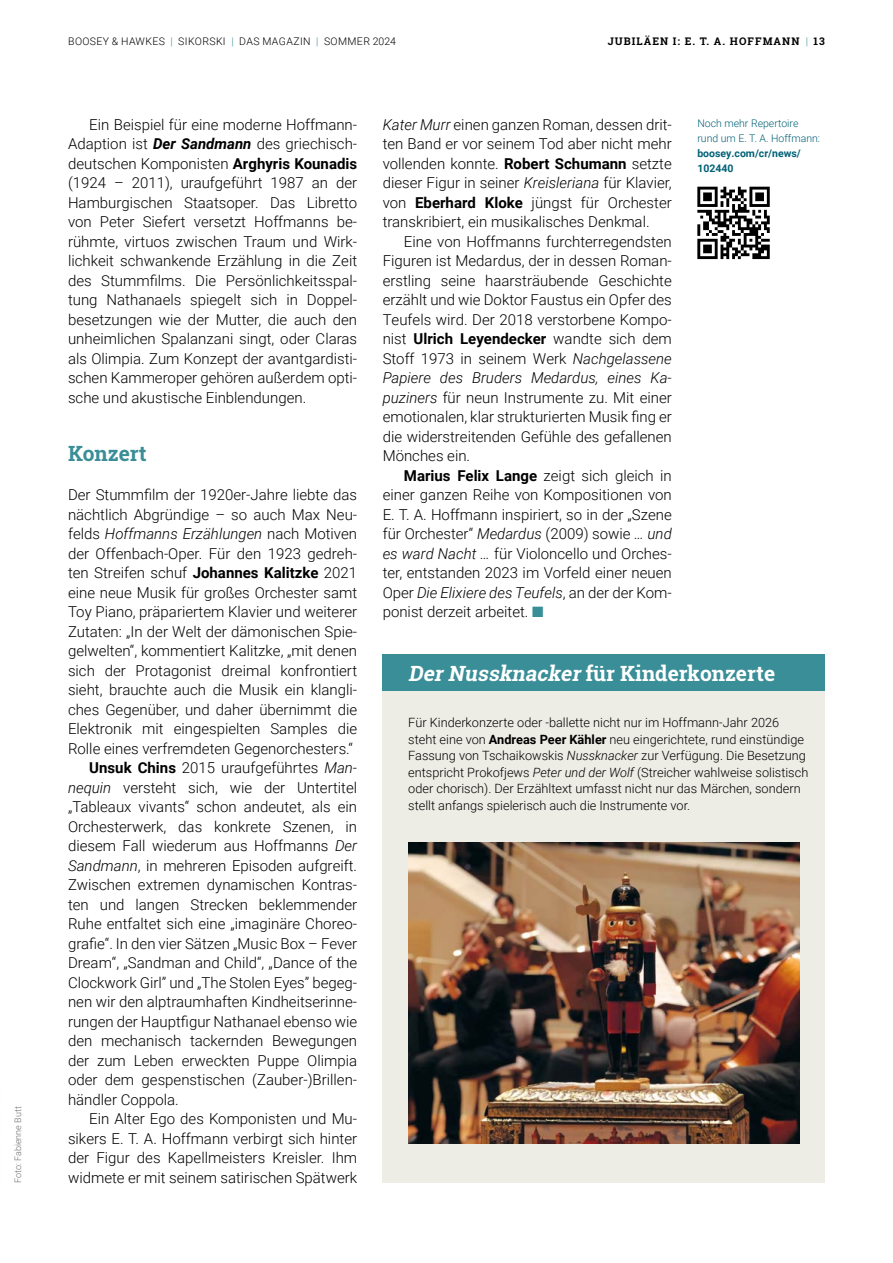
<style>
.page{position:relative;width:893px;height:1263px;background:#fff}
.page>*{position:absolute;margin:0;border:0;box-sizing:border-box;transform-origin:0 0}
.t1{font:700 21px "Roboto Slab";color:#fff}
.t2{font:700 21px "Roboto Slab";color:#3a8e97}
.t3{font:300 15px/19.5px "Roboto";color:#000;text-align:justify}
.t4{font:italic 300 15px "Roboto";color:#000}
.t5{font:300 12.75px/16.5px "Roboto";color:#000}
.t6{font:300 10.5px "Roboto";letter-spacing:.035em;color:#000}
.t7{font:300 10.5px/15px "Roboto";color:#006176}
.t8{font:700 10.5px "Roboto Slab";letter-spacing:.1em;color:#000}
.t9{font:700 10.5px/15px "Roboto";color:#006176}
.t10{font:300 9px "Roboto";color:#706f6f}
.s1{color:#3a8e97}
.s2{font-family:"Roboto";font-weight:300;color:#3a8e97}
.s3{font-weight:700;font-style:italic}
.s4{font-weight:700}
.s5{font-style:normal}
.s6{font-style:italic}
</style>
<div class="page">
<div style="left:383px;top:655px;width:442px;height:528px;background:#edece5"></div>
<div style="left:383px;top:655px;width:442px;height:36px;background:#3a8e97"></div>
<img style="left:408px;top:842px;width:391px;height:302px">
<hr style="left:0;top:1078px;width:2px;height:118px;background:#000">
<svg style="left:697px;top:187px;width:73px;height:72px"></svg>
<p class="t10" style="left:12px;top:1183px;width:78px;rotate:-90deg">Foto: Fabienne Butt</p>
<p class="t6" style="left:68px;top:34px;width:329px">BOOSEY &amp; HAWKES <span class="s1">|</span> SIKORSKI <span class="s1">|</span> DAS MAGAZIN <span class="s1">|</span> SOMMER 2024</p>
<p class="t8" style="left:608px;top:34px;width:219px">JUBILÄEN I: E. T. A. HOFFMANN <span class="s2">|</span> 13</p>
<p class="t3" style="left:68px;top:114px;width:291px;text-indent:21px">Ein Beispiel für eine moderne Hoffmann-Adaption ist <span class="s3">Der Sandmann</span> des griechisch&shy;deutschen Komponisten <span class="s4">Arghyris Kounadis </span>(1924 – 2011), uraufgeführt 1987 an der Hamburgischen Staatsoper. Das Libretto von Peter Siefert versetzt Hoffmanns be&shy;rühmte, virtuos zwischen Traum und Wirk&shy;lichkeit schwankende Erzählung in die Zeit des Stummfilms. Die Persönlichkeitsspal&shy;tung Nathanaels spiegelt sich in Doppel&shy;besetzungen wie der Mutter, die auch den unheimlichen Spalanzani singt, oder Claras als Olimpia. Zum Konzept der avantgardisti&shy;schen Kammeroper gehören außerdem opti&shy;sche und akustische Einblendungen.</p>
<h1 class="t2" style="left:68px;top:439px;width:80px">Konzert</h1>
<p class="t3" style="left:68px;top:485px;width:291px">Der Stummfilm der 1920er-Jahre liebte das</p>
<p class="t3" style="left:68px;top:504px;width:291px">nächtlich Abgründige – so auch Max Neu-</p>
<p class="t4" style="left:68px;top:523px;width:291px"><span class="s5">felds</span> Hoffmanns Erzählungen <span class="s5">nach Motiven</span></p>
<p class="t3" style="left:68px;top:543px;width:291px">der Offenbach-Oper. Für den 1923 gedreh-</p>
<p class="t3" style="left:68px;top:563px;width:291px">ten Streifen schuf <span class="s4">Johannes Kalitzke</span> 2021</p>
<p class="t3" style="left:68px;top:582px;width:291px">eine neue Musik für großes Orchester samt</p>
<p class="t3" style="left:68px;top:602px;width:291px">Toy Piano, präpariertem Klavier und weiterer</p>
<p class="t3" style="left:68px;top:621px;width:291px">Zutaten: „In der Welt der dämonischen Spie-</p>
<p class="t3" style="left:68px;top:641px;width:291px">gelwelten“, kommentiert Kalitzke, „mit denen</p>
<p class="t3" style="left:68px;top:660px;width:291px">sich der Protagonist dreimal konfrontiert</p>
<p class="t3" style="left:68px;top:680px;width:291px">sieht, brauchte auch die Musik ein klangli-</p>
<p class="t3" style="left:68px;top:699px;width:291px">ches Gegenüber, und daher übernimmt die</p>
<p class="t3" style="left:68px;top:719px;width:291px">Elektronik mit eingespielten Samples die</p>
<p class="t3" style="left:68px;top:738px;width:287px">Rolle eines verfremdeten Gegenorchesters.“</p>
<p class="t3" style="left:89px;top:758px;width:269px"><span class="s4">Unsuk Chins</span> 2015 uraufgeführtes <span class="s6">Man-</span></p>
<p class="t3" style="left:68px;top:777px;width:291px"><span class="s6">nequin</span> versteht sich, wie der Untertitel</p>
<p class="t3" style="left:68px;top:797px;width:291px">„Tableaux vivants“ schon andeutet, als ein</p>
<p class="t3" style="left:68px;top:816px;width:291px">Orchesterwerk, das konkrete Szenen, in</p>
<p class="t3" style="left:68px;top:836px;width:291px">diesem Fall wiederum aus Hoffmanns <span class="s6">Der</span></p>
<p class="t3" style="left:68px;top:855px;width:291px"><span class="s6">Sandmann</span>, in mehreren Episoden aufgreift.</p>
<p class="t3" style="left:68px;top:875px;width:291px">Zwischen extremen dynamischen Kontras-</p>
<p class="t3" style="left:68px;top:894px;width:291px">ten und langen Strecken beklemmender</p>
<p class="t3" style="left:68px;top:914px;width:291px">Ruhe entfaltet sich eine „imaginäre Choreo-</p>
<p class="t3" style="left:68px;top:933px;width:291px">grafie“. In den vier Sätzen „Music Box – Fever</p>
<p class="t3" style="left:68px;top:953px;width:291px">Dream“, „Sandman and Child“, „Dance of the</p>
<p class="t3" style="left:68px;top:972px;width:291px">Clockwork Girl” und „The Stolen Eyes” begeg-</p>
<p class="t3" style="left:68px;top:992px;width:291px">nen wir den alptraumhaften Kindheitserinne-</p>
<p class="t3" style="left:68px;top:1011px;width:291px">rungen der Hauptfigur Nathanael ebenso wie</p>
<p class="t3" style="left:68px;top:1031px;width:291px">den mechanisch tackernden Bewegungen</p>
<p class="t3" style="left:68px;top:1050px;width:291px">der zum Leben erweckten Puppe Olimpia</p>
<p class="t3" style="left:68px;top:1070px;width:291px">oder dem gespenstischen (Zauber-)Brillen-</p>
<p class="t3" style="left:68px;top:1089px;width:112px">händler Coppola.</p>
<p class="t3" style="left:89px;top:1109px;width:269px">Ein Alter Ego des Komponisten und Mu-</p>
<p class="t3" style="left:68px;top:1128px;width:291px">sikers E. T. A. Hoffmann verbirgt sich hinter</p>
<p class="t3" style="left:68px;top:1148px;width:291px">der Figur des Kapellmeisters Kreisler. Ihm</p>
<p class="t3" style="left:68px;top:1167px;width:291px">widmete er mit seinem satirischen Spätwerk</p>
<p class="t3" style="left:383px;top:114px;width:291px"><span class="s6">Kater Murr</span> einen ganzen Roman, dessen drit&shy;ten Band er vor seinem Tod aber nicht mehr vollenden konnte. <span class="s4">Robert Schumann</span> setzte dieser Figur in seiner <span class="s6">Kreisleriana</span> für Klavier, von <span class="s4">Eberhard Kloke</span> jüngst für Orchester transkribiert, ein musikalisches Denkmal.</p>
<p class="t3" style="left:383px;top:231px;width:291px;text-indent:21px">Eine von Hoffmanns furchterregendsten Figuren ist Medardus, der in dessen Roman&shy;erstling seine haarsträubende Geschichte erzählt und wie Doktor Faustus ein Opfer des Teufels wird. Der 2018 verstorbene Kompo&shy;nist <span class="s4">Ulrich Leyendecker</span> wandte sich dem Stoff 1973 in seinem Werk <span class="s6">Nachgelassene Papiere des Bruders Medardus, eines Ka&shy;puziners</span> für neun Instrumente zu. Mit einer emotionalen, klar strukturierten Musik fing er die widerstreitenden Gefühle des gefallenen Mönches ein.</p>
<p class="t3" style="left:383px;top:465px;width:291px;text-indent:21px"><span class="s4">Marius Felix Lange</span> zeigt sich gleich in einer ganzen Reihe von Kompositionen von E. T. A. Hoffmann inspiriert, so in der „Szene für Orchester“ <span class="s6">Medardus</span> (2009) sowie <span class="s6">… und es ward Nacht …</span> für Violoncello und Orches&shy;ter, entstanden 2023 im Vorfeld einer neuen Oper <span class="s6">Die Elixiere des Teufels</span>, an der der Kom&shy;ponist derzeit arbeitet. <span class="s1">■</span></p>
<p class="t7" style="left:697px;top:115px;width:124px">Noch mehr Repertoire rund um E. T. A. Hoffmann:</p>
<p class="t9" style="left:697px;top:145px;width:105px">boosey.com/cr/news/<br>102440</p>
<h1 class="t1" style="left:408px;top:658px;width:368px"><span class="s6">DerNussknacker</span>für Kinderkonzerte</h1>
<p class="t5" style="left:408px;top:714px;width:402px">Für Kinderkonzerte oder -ballette nicht nur im Hoffmann-Jahr 2026 steht eine von <span class="s4">Andreas Peer Kähler</span> neu eingerichtete, rund einstündige Fassung von Tschaikowskis <span class="s6">Nussknacker</span> zur Verfügung. Die Besetzung entspricht Prokofjews <span class="s6">Peter und der Wolf</span> (Streicher wahlweise solistisch oder chorisch). Der Erzähltext umfasst nicht nur das Märchen, sondern stellt anfangs spielerisch auch die Instrumente vor.</p>
</div>
